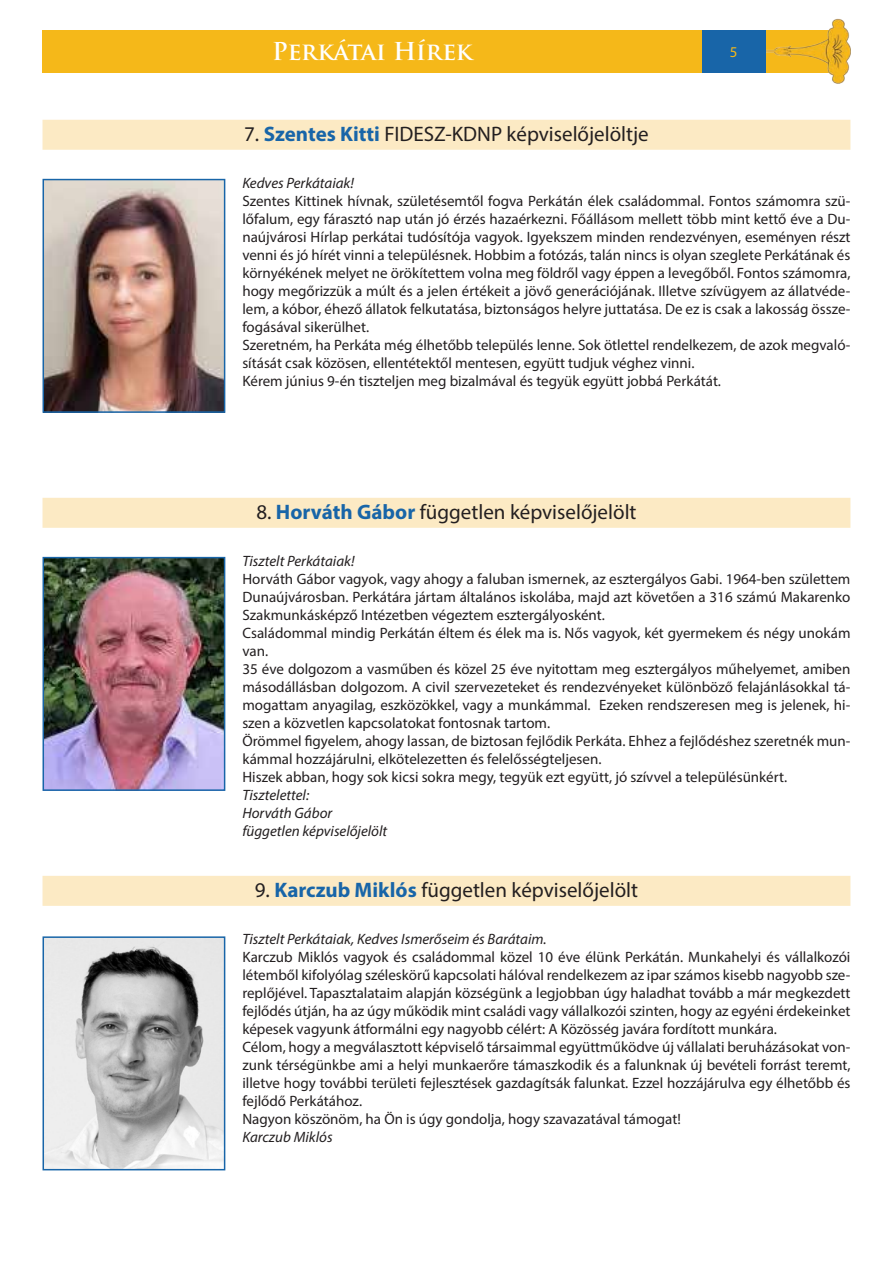
<style>
.page{position:relative;width:893px;height:1263px;background:#fff}
.page>*{position:absolute;margin:0;border:0;box-sizing:border-box;transform-origin:0 0}
.t1{font:700 24px "Trajan Pro";letter-spacing:-.01em;color:#fff}
.t2{font:21px "Myriad Pro";color:#231f20}
.t3{font:15px/18px "Myriad Pro";color:#231f20}
.t4{font:italic 15px/18px "Myriad Pro";color:#231f20}
.t5{font:15px "Myriad Pro";color:#f5b819}
.s1{font-weight:700;color:#1865a8}
</style>
<div class="page">
<div style="left:43px;top:30px;width:795px;height:42px;background:#f5b819"></div>
<img style="left:752px;top:18px;width:98px;height:66px">
<div style="left:702px;top:30px;width:63px;height:42px;background:#1865a8"></div>
<div style="left:43px;top:120px;width:807px;height:30px;background:#fceac4"></div>
<div style="left:43px;top:498px;width:807px;height:30px;background:#fceac4"></div>
<div style="left:43px;top:876px;width:807px;height:30px;background:#fceac4"></div>
<img style="left:46px;top:182px;width:176px;height:228px">
<div style="left:43px;top:179px;width:182px;height:234px;border:2px solid #1865a8"></div>
<img style="left:46px;top:560px;width:176px;height:228px">
<div style="left:43px;top:557px;width:182px;height:234px;border:2px solid #1865a8"></div>
<img style="left:46px;top:939px;width:176px;height:228px">
<div style="left:43px;top:936px;width:182px;height:234px;border:2px solid #1865a8"></div>
<h1 class="t1" style="left:272px;top:36px;width:202px">Perkátai Hírek</h1>
<p class="t5" style="left:730px;top:42px;width:9px">5</p>
<h2 class="t2" style="left:244px;top:121px;width:406px">7. <span class="s1">Szentes Kitti</span> FIDESZ-KDNP képviselőjelöltje</h2>
<p class="t4" style="left:242px;top:174px;width:113px">Kedves Perkátaiak!</p>
<p class="t3" style="left:242px;top:192px;width:610px">Szentes Kittinek hívnak, születésemtől fogva Perkátán élek családommal. Fontos számomra szü&shy;lőfalum, egy fárasztó nap után jó érzés hazaérkezni. Főállásom mellett több mint kettő éve a Du&shy;naújvárosi Hírlap perkátai tudósítója vagyok. Igyekszem minden rendezvényen, eseményen részt venni és jó hírét vinni a településnek. Hobbim a fotózás, talán nincs is olyan szeglete Perkátának és környékének melyet ne örökítettem volna meg földről vagy éppen a levegőből. Fontos számomra, hogy megőrizzük a múlt és a jelen értékeit a jövő generációjának. Illetve szívügyem az állatvéde&shy;lem, a kóbor, éhező állatok felkutatása, biztonságos helyre juttatása. De ez is csak a lakosság össze&shy;fogásával sikerülhet.<br>Szeretném, ha Perkáta még élhetőbb település lenne. Sok ötlettel rendelkezem, de azok megvaló&shy;sítását csak közösen, ellentétektől mentesen, együtt tudjuk véghez vinni.<br>Kérem június 9-én tiszteljen meg bizalmával és tegyük együtt jobbá Perkátát.</p>
<h2 class="t2" style="left:256px;top:499px;width:382px">8. <span class="s1">Horváth Gábor</span> független képviselőjelölt</h2>
<p class="t4" style="left:242px;top:552px;width:114px">Tisztelt Perkátaiak!</p>
<p class="t3" style="left:242px;top:570px;width:610px">Horváth Gábor vagyok, vagy ahogy a faluban ismernek, az esztergályos Gabi. 1964-ben születtem Dunaújvárosban. Perkátára jártam általános iskolába, majd azt követően a 316 számú Makarenko Szakmunkásképző Intézetben végeztem esztergályosként.<br>Családommal mindig Perkátán éltem és élek ma is. Nős vagyok, két gyermekem és négy unokám van.<br>35 éve dolgozom a vasműben és közel 25 éve nyitottam meg esztergályos műhelyemet, amiben másodállásban dolgozom. A civil szervezeteket és rendezvényeket különböző felajánlásokkal tá&shy;mogattam anyagilag, eszközökkel, vagy a munkámmal. Ezeken rendszeresen meg is jelenek, hi&shy;szen a közvetlen kapcsolatokat fontosnak tartom.<br>Örömmel figyelem, ahogy lassan, de biztosan fejlődik Perkáta. Ehhez a fejlődéshez szeretnék mun&shy;kámmal hozzájárulni, elkötelezetten és felelősségteljesen.<br>Hiszek abban, hogy sok kicsi sokra megy, tegyük ezt együtt, jó szívvel a településünkért.</p>
<p class="t4" style="left:242px;top:786px;width:146px">Tisztelettel:<br>Horváth Gábor független képviselőjelölt</p>
<h2 class="t2" style="left:255px;top:877px;width:385px">9. <span class="s1">Karczub Miklós</span> független képviselőjelölt</h2>
<p class="t4" style="left:242px;top:930px;width:306px">Tisztelt Perkátaiak, Kedves Ismerőseim és Barátaim.</p>
<p class="t3" style="left:242px;top:948px;width:610px">Karczub Miklós vagyok és családommal közel 10 éve élünk Perkátán. Munkahelyi és vállalkozói létemből kifolyólag széleskörű kapcsolati hálóval rendelkezem az ipar számos kisebb nagyobb sze&shy;replőjével. Tapasztalataim alapján községünk a legjobban úgy haladhat tovább a már megkezdett fejlődés útján, ha az úgy működik mint családi vagy vállalkozói szinten, hogy az egyéni érdekeinket képesek vagyunk átformálni egy nagyobb célért: A Közösség javára fordított munkára.<br>Célom, hogy a megválasztott képviselő társaimmal együttműködve új vállalati beruházásokat von&shy;zunk térségünkbe ami a helyi munkaerőre támaszkodik és a falunknak új bevételi forrást teremt, illetve hogy további területi fejlesztések gazdagítsák falunkat. Ezzel hozzájárulva egy élhetőbb és fejlődő Perkátához.<br>Nagyon köszönöm, ha Ön is úgy gondolja, hogy szavazatával támogat!</p>
<p class="t4" style="left:242px;top:1128px;width:92px">Karczub Miklós</p>
</div>
